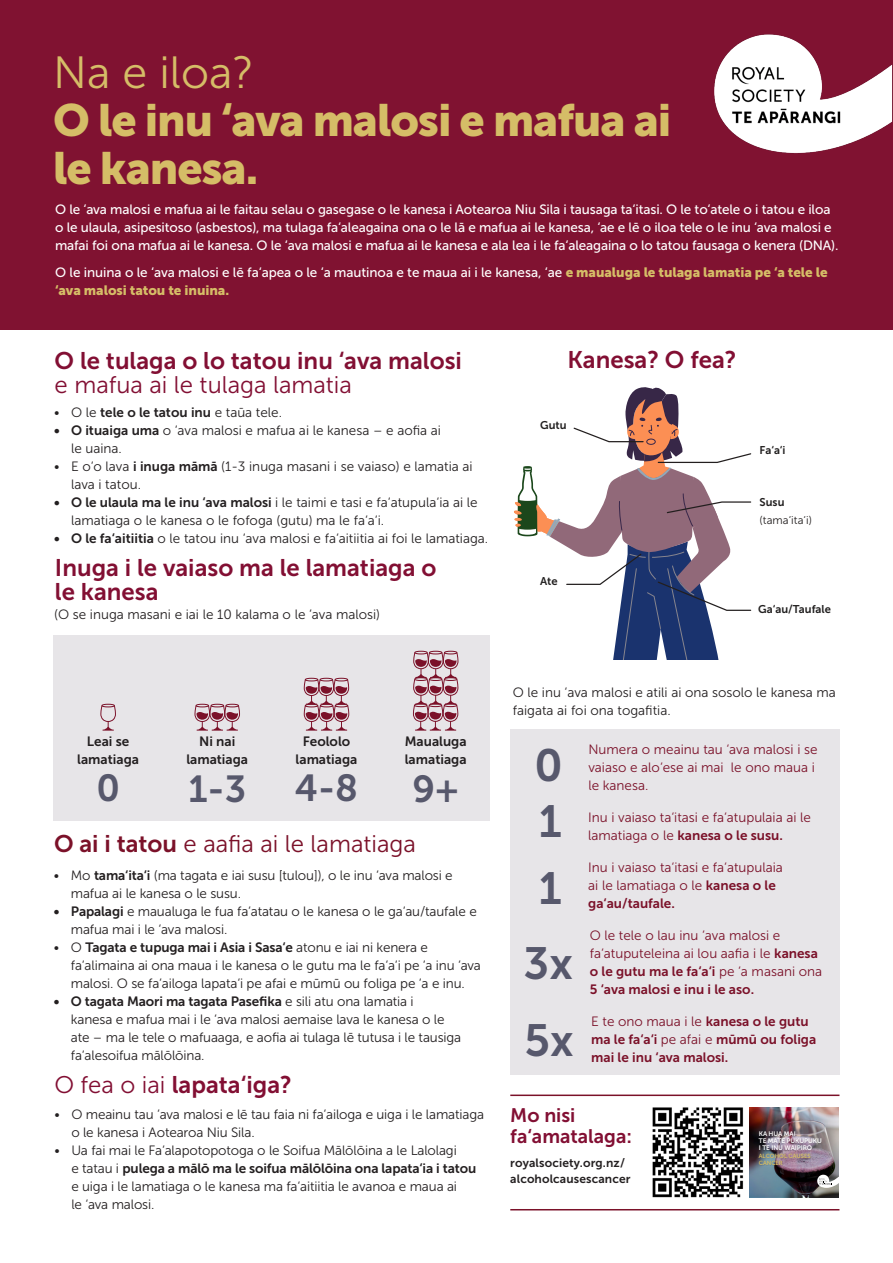
<style>
.page{position:relative;width:893px;height:1263px;background:#fff}
.page>*{position:absolute;margin:0;border:0;box-sizing:border-box;transform-origin:0 0}
.t1{font:45px/48px "Museo Sans 900";letter-spacing:-.025em;color:#d5bd67}
.t2{font:45px "Museo Sans 300";color:#d5bd67}
.t3{font:45px "Museo Sans 700";color:#57586c}
.t4{font:37.5px "Museo Sans 700";color:#57586c}
.t5{font:24px/24px "Museo Sans 700";color:#820f33}
.t6{font:24px "Museo Sans 300";color:#7b1129}
.t7{font:19.5px/21px "Museo Sans 700";color:#820f33}
.t8{font:13.5px/18px "Museo Sans 300";letter-spacing:-.01em;color:#231f20}
.t9{font:13.5px/18px "Museo Sans 500";letter-spacing:-.01em;color:#fff}
.t10{font:13.5px/18px "Museo Sans 300";color:#7b1129}
.t11{font:13.5px/18px "Museo Sans 700";color:#7b1129}
.t12{font:13.5px "Museo Sans 700";color:#231f20}
.t13{font:12px/16.5px "Museo Sans 700";letter-spacing:.01em;color:#231f20}
.t14{font:11.25px "Museo Sans 700";color:#211f1f}
.t15{font:11.25px/17.4px "Museo Sans 300";letter-spacing:.005em;color:#231f1f}
.t16{font:6.6px/6.9px "Museo Sans 700";letter-spacing:-.01em;color:#fff}
.t17{font:6px/6.9px "Museo Sans 700";letter-spacing:-.01em;color:#d5bd67}
.s1{font-family:"Museo Sans 900";color:#d5bd67}
.s2{font-family:"Museo Sans 300"}
.s3{font-family:"Museo Sans 700"}
.s4{font-family:"Museo Sans 700";color:#211f1f}
.s5{color:#211f1f}
</style>
<div class="page">
<div style="left:0;top:0;width:893px;height:330px;background:#801231"></div>
<div style="left:510px;top:729px;width:330px;height:346px;background:#e7e5e8"></div>
<div style="left:53px;top:635px;width:436px;height:186px;background:#e7e5e8"></div>
<svg style="left:413px;top:651px;width:45px;height:80px"></svg>
<svg style="left:304px;top:678px;width:45px;height:53px"></svg>
<svg style="left:194px;top:704px;width:46px;height:27px"></svg>
<svg style="left:100px;top:704px;width:16px;height:27px"></svg>
<svg style="left:514px;top:387px;width:238px;height:272px"></svg>
<img style="left:714px;top:34px;width:179px;height:120px">
<img style="left:652px;top:1096px;width:108px;height:115px">
<img style="left:750px;top:1108px;width:89px;height:89px">
<div style="left:758px;top:1153px;width:53px;height:13px;background:#231f20;opacity:.2"></div>
<div style="left:758px;top:1131px;width:64px;height:20px;background:#231f20;opacity:.2"></div>
<svg style="left:817px;top:1175px;width:22px;height:13px"></svg>
<hr style="left:510px;top:1094px;width:329px;height:2px;background:#7b1129">
<hr style="left:510px;top:1209px;width:329px;height:1px;background:#7b1129">
<p class="t2" style="left:53px;top:48px;width:202px">Na e iloa?</p>
<p class="t1" style="left:53px;top:96px;width:620px">O le inu ‘ava malosi e mafua ai le kanesa.</p>
<p class="t9" style="left:55px;top:201px;width:785px">O le ‘ava malosi e mafua ai le faitau selau o gasegase o le kanesa i Aotearoa Niu Sila i tausaga ta‘itasi. O le to‘atele o i tatou e iloa o le ulaula, asipesitoso (asbestos), ma tulaga fa‘aleagaina ona o le lā e mafua ai le kanesa, ‘ae e lē o iloa tele o le inu ‘ava malosi e mafai foi ona mafua ai le kanesa. O le ‘ava malosi e mafua ai le kanesa e ala lea i le fa‘aleagaina o lo tatou fausaga o kenera (DNA).</p>
<p class="t9" style="left:55px;top:263px;width:774px">O le inuina o le ‘ava malosi e lē fa‘apea o le ‘a mautinoa e te maua ai i le kanesa, ‘ae <span class="s1">e maualuga le tulaga lamatia pe ‘a tele le ‘ava malosi tatou te inuina.</span></p>
<p class="t5" style="left:55px;top:348px;width:409px">O le tulaga o lo tatou inu ‘ava malosi <span class="s2">e mafua ai le tulaga lamatia</span></p>
<p class="t12" style="left:54px;top:405px;width:230px"><span class="s2">• O le</span> tele o le tatou inu <span class="s2">e taūa tele.</span></p>
<p class="t8" style="left:71px;top:422px;width:371px;text-indent:-17px"><span class="s3">• O ituaiga uma</span> o ‘ava malosi e mafua ai le kanesa – e aofia ai le uaina.</p>
<p class="t8" style="left:71px;top:458px;width:403px;text-indent:-17px">• E o‘o lava <span class="s3">i inuga māmā</span> (1-3 inuga masani i se vaiaso) e lamatia ai lava i tatou.</p>
<p class="t8" style="left:71px;top:494px;width:408px;text-indent:-17px"><span class="s3">• O le ulaula ma le inu ‘ava malosi</span> i le taimi e tasi e fa‘atupula‘ia ai le lamatiaga o le kanesa o le fofoga (gutu) ma le fa‘a‘i.</p>
<p class="t8" style="left:54px;top:530px;width:436px"><span class="s3">• O le fa‘aitiitia</span> o le tatou inu ‘ava malosi e fa‘aitiitia ai foi le lamatiaga.</p>
<p class="t5" style="left:55px;top:556px;width:383px">Inuga i le vaiaso ma le lamatiaga o le kanesa</p>
<p class="t8" style="left:54px;top:606px;width:327px">(O se inuga masani e iai le 10 kalama o le ‘ava malosi)</p>
<p class="t5" style="left:567px;top:347px;width:171px">Kanesa? O fea?</p>
<p class="t14" style="left:540px;top:419px;width:28px">Gutu</p>
<p class="t14" style="left:540px;top:575px;width:19px">Ate</p>
<p class="t14" style="left:759px;top:444px;width:28px">Fa‘a‘i</p>
<p class="t15" style="left:759px;top:494px;width:54px"><span class="s4">Susu </span>(tama<span class="s5">‘</span>ita<span class="s5">‘</span>i)</p>
<p class="t14" style="left:758px;top:603px;width:74px">Ga‘au/Taufale</p>
<p class="t8" style="left:513px;top:683px;width:325px">O le inu ‘ava malosi e atili ai ona sosolo le kanesa ma faigata ai foi ona togafitia.</p>
<p class="t12" style="left:303px;top:733px;width:49px">Feololo</p>
<p class="t12" style="left:296px;top:751px;width:63px">lamatiaga</p>
<p class="t3" style="left:535px;top:740px;width:30px">0</p>
<p class="t10" style="left:588px;top:740px;width:231px">Numera o meainu tau ‘ava malosi i se vaiaso e alo‘ese ai mai le ono maua i le kanesa.</p>
<p class="t10" style="left:588px;top:808px;width:224px">Inu i vaiaso ta‘itasi e fa‘atupulaia ai le</p>
<p class="t12" style="left:405px;top:733px;width:63px">Maualuga</p>
<p class="t12" style="left:405px;top:751px;width:63px">lamatiaga</p>
<p class="t12" style="left:199px;top:733px;width:38px">Ni nai</p>
<p class="t12" style="left:186px;top:751px;width:63px">lamatiaga</p>
<p class="t12" style="left:87px;top:734px;width:44px">Leai se</p>
<p class="t12" style="left:77px;top:752px;width:63px">lamatiaga</p>
<p class="t4" style="left:295px;top:767px;width:65px">4-8</p>
<p class="t4" style="left:96px;top:767px;width:25px">0</p>
<p class="t4" style="left:412px;top:768px;width:48px">9+</p>
<p class="t4" style="left:188px;top:768px;width:59px">1-3</p>
<p class="t3" style="left:539px;top:797px;width:25px">1</p>
<p class="t11" style="left:588px;top:826px;width:196px"><span class="s2">lamatiaga o le</span> kanesa o le susu.</p>
<p class="t10" style="left:588px;top:858px;width:196px">Inu i vaiaso ta‘itasi e fa‘atupulaia ai le lamatiaga o le <span class="s3">kanesa o le ga‘au/taufale.</span></p>
<p class="t10" style="left:590px;top:926px;width:234px">O le tele o lau inu ‘ava malosi e fa‘atuputeleina ai lou aafia i le <span class="s3">kanesa o le gutu ma le fa‘a‘i</span> pe ‘a masani ona<br><span class="s3">5 ‘ava malosi e inu i le aso.</span></p>
<p class="t11" style="left:591px;top:1012px;width:227px"><span class="s2">E te ono maua i le</span> kanesa o le gutu ma le fa‘a‘i <span class="s2">pe afai e</span> mūmū ou foliga mai le inu ‘ava malosi.</p>
<p class="t6" style="left:54px;top:830px;width:363px"><span class="s3">O ai i tatou</span> e aafia ai le lamatiaga</p>
<p class="t8" style="left:71px;top:866px;width:383px;text-indent:-17px">• Mo <span class="s3">tama‘ita‘i</span> (ma tagata e iai susu [tulou]), o le inu ‘ava malosi e mafua ai le kanesa o le susu.</p>
<p class="t8" style="left:71px;top:902px;width:407px;text-indent:-17px"><span class="s3">• Papalagi</span> e maualuga le fua fa‘atatau o le kanesa o le ga‘au/taufale e mafua mai i le ‘ava malosi.</p>
<p class="t8" style="left:71px;top:938px;width:412px;text-indent:-17px">• O <span class="s3">Tagata e tupuga mai i Asia i Sasa‘e</span> atonu e iai ni kenera e fa‘alimaina ai ona maua i le kanesa o le gutu ma le fa‘a‘i pe ‘a inu ‘ava malosi. O se fa‘ailoga lapata‘i pe afai e mūmū ou foliga pe ‘a e inu.</p>
<p class="t8" style="left:71px;top:992px;width:392px;text-indent:-17px"><span class="s3">• O tagata Maori ma tagata Pasefika</span> e sili atu ona lamatia i<br>kanesa e mafua mai i le ‘ava malosi aemaise lava le kanesa o le ate – ma le tele o mafuaaga, e aofia ai tulaga lē tutusa i le tausiga fa‘alesoifua mālōlōina.</p>
<p class="t3" style="left:539px;top:863px;width:25px">1</p>
<p class="t3" style="left:523px;top:938px;width:51px">3x</p>
<p class="t3" style="left:524px;top:1015px;width:51px">5x</p>
<p class="t5" style="left:54px;top:1072px;width:239px"><span class="s2">O fea o iai</span> lapata‘iga?</p>
<p class="t8" style="left:71px;top:1105px;width:414px;text-indent:-17px">• O meainu tau ‘ava malosi e lē tau faia ni fa‘ailoga e uiga i le lamatiaga o le kanesa i Aotearoa Niu Sila.</p>
<p class="t8" style="left:71px;top:1141px;width:406px;text-indent:-17px">• Ua fai mai le Fa‘alapotopotoga o le Soifua Mālōlōina a le Lalolagi<br>e tatau i <span class="s3">pulega a mālō ma le soifua mālōlōina ona lapata‘ia i tatou </span>e uiga i le lamatiaga o le kanesa ma fa‘aitiitia le avanoa e maua ai<br>le ‘ava malosi.</p>
<p class="t7" style="left:510px;top:1105px;width:123px">Mo nisi fa‘amatalaga:</p>
<p class="t13" style="left:510px;top:1154px;width:122px">royalsociety.org.nz/ alcoholcausescancer</p>
<p class="t17" style="left:759px;top:1152px;width:53px">ALCOHOL CAUSES<br>CANCER</p>
<p class="t16" style="left:759px;top:1131px;width:64px">KA HUA MAI<br>TE MATE PUKUPUKU<br>I TE INU WAIPIRO</p>
</div>
